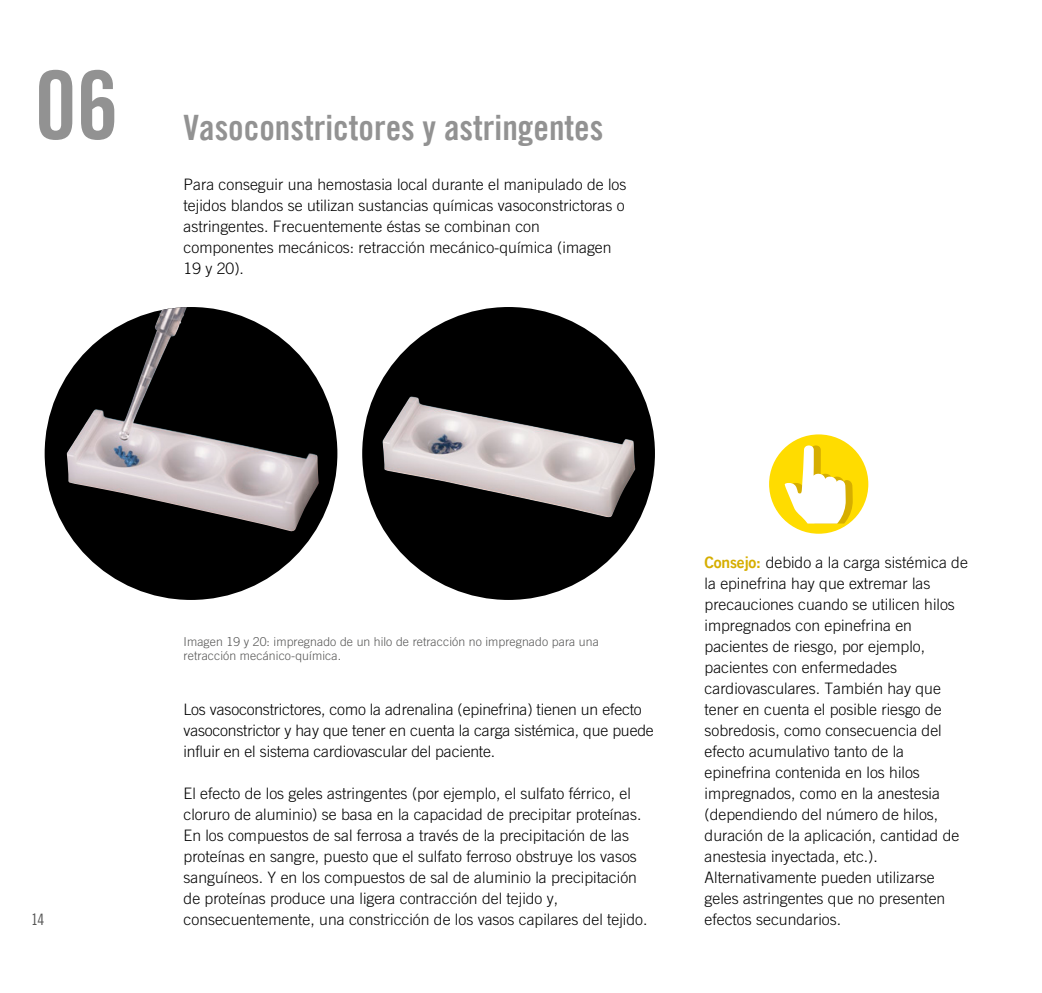
<style>
.page{position:relative;width:1042px;height:993px;background:#fff}
.page>*{position:absolute;margin:0;border:0;box-sizing:border-box;transform-origin:0 0}
.t1{font:94.5px "Trade Gothic LT Com Bd Cn 20";color:#929292}
.t2{font:35px "Trade Gothic LT Com Bd Cn 20";color:#929292}
.t3{font:300 15.75px/21px "Trade Gothic LT Com";color:#000}
.t4{font:15.75px "Trade Gothic LT Com Cn 18";color:#565655}
.t5{font:300 12.25px/14.7px "Trade Gothic LT Com";letter-spacing:.01em;color:#565655}
.s1{font-family:"Trade Gothic LT Com Bd 2";font-weight:400;color:#d6ae00}
</style>
<div class="page">
<div style="left:769px;top:434px;width:99px;height:99px;background:#ffdc00;border-radius:50%"></div>
<svg style="left:784px;top:444px;width:69px;height:79px"></svg>
<div style="left:45px;top:307px;width:292px;height:292px;background:#000;border-radius:50%"></div>
<img style="left:67px;top:307px;width:252px;height:224px">
<div style="left:362px;top:307px;width:293px;height:292px;background:#000;border-radius:50%"></div>
<img style="left:382px;top:396px;width:253px;height:121px">
<h1 class="t1" style="left:35px;top:48px;width:85px">06</h1>
<h2 class="t2" style="left:184px;top:106px;width:421px">Vasoconstrictores y astringentes</h2>
<p class="t3" style="left:184px;top:173px;width:444px">Para conseguir una hemostasia local durante el manipulado de los tejidos blandos se utilizan sustancias químicas vasoconstrictoras o astringentes. Frecuentemente éstas se combinan con componentes mecánicos: retracción mecánico-química (imagen 19 y 20).</p>
<p class="t4" style="left:31px;top:910px;width:15px">14</p>
<p class="t5" style="left:184px;top:633px;width:417px">Imagen 19 y 20: impregnado de un hilo de retracción no impregnado para una retracción mecánico-química.</p>
<p class="t3" style="left:184px;top:698px;width:472px">Los vasoconstrictores, como la adrenalina (epinefrina) tienen un efecto vasoconstrictor y hay que tener en cuenta la carga sistémica, que puede influir en el sistema cardiovascular del paciente.</p>
<p class="t3" style="left:184px;top:782px;width:465px">El efecto de los geles astringentes (por ejemplo, el sulfato férrico, el cloruro de aluminio) se basa en la capacidad de precipitar proteínas.<br>En los compuestos de sal ferrosa a través de la precipitación de las proteínas en sangre, puesto que el sulfato ferroso obstruye los vasos sanguíneos. Y en los compuestos de sal de aluminio la precipitación de proteínas produce una ligera contracción del tejido y, consecuentemente, una constricción de los vasos capilares del tejido.</p>
<p class="t3" style="left:704px;top:551px;width:265px"><span class="s1">Consejo:</span> debido a la carga sistémica de la epinefrina hay que extremar las precauciones cuando se utilicen hilos impregnados con epinefrina en pacientes de riesgo, por ejemplo, pacientes con enfermedades cardiovasculares. También hay que tener en cuenta el posible riesgo de sobredosis, como consecuencia del efecto acumulativo tanto de la epinefrina contenida en los hilos impregnados, como en la anestesia (dependiendo del número de hilos, duración de la aplicación, cantidad de anestesia inyectada, etc.).<br>Alternativamente pueden utilizarse geles astringentes que no presenten efectos secundarios.</p>
</div>
